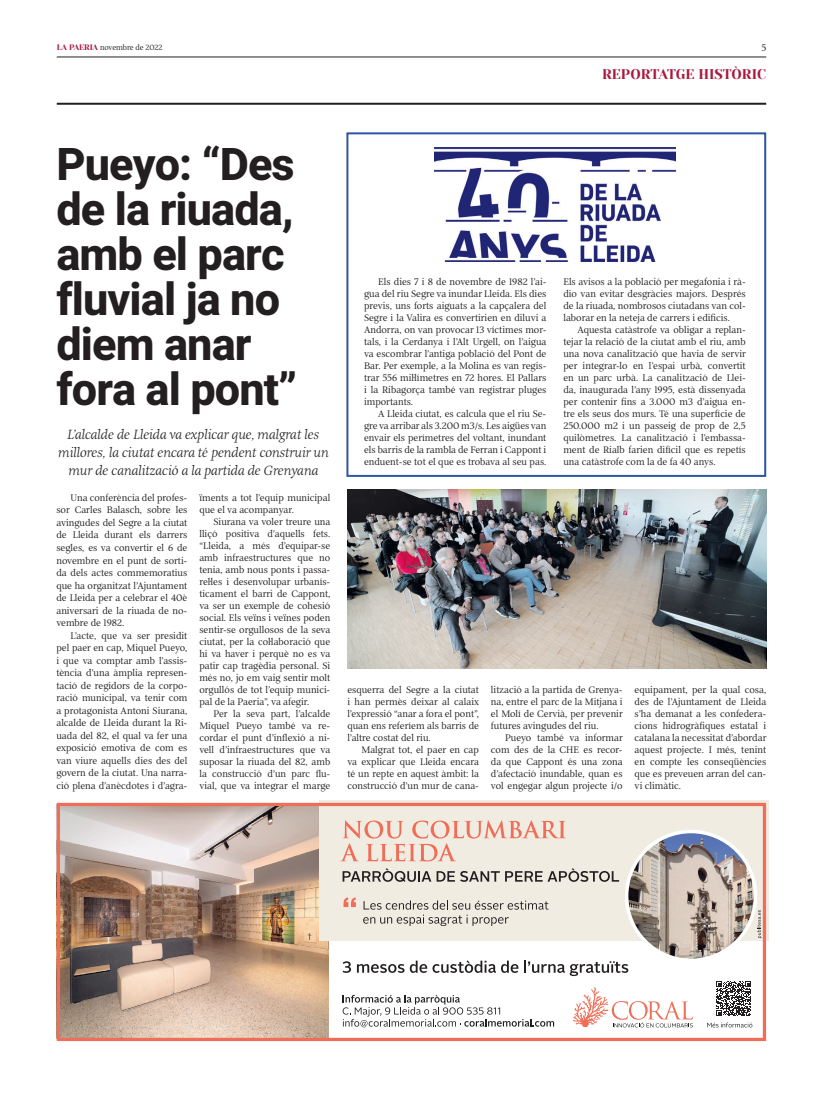
<style>
.page{position:relative;width:823px;height:1106px;background:#fff}
.page>*{position:absolute;margin:0;border:0;box-sizing:border-box;transform-origin:0 0}
.t1{font:45px/45px "Heebo";letter-spacing:-.02em;color:#231f20}
.t2{font:italic 300 14px/18px "Pobla";letter-spacing:-.01em;color:#231f20;text-align:center}
.t3{font:14px "Yeseva One";color:#a81a40}
.t4{font:10px/12px "Pobla";color:#231f20;text-align:justify}
.t5{font:8px "Pobla";letter-spacing:-.01em;color:#231f20}
.s1{font-family:"Yeseva One";color:#a81a40}
</style>
<div class="page">
<hr style="left:57px;top:57px;width:708px;height:1px;background:#231f20">
<hr style="left:57px;top:103px;width:708px;height:2px;background:#231f20">
<img style="left:347px;top:490px;width:418px;height:179px">
<img style="left:434px;top:147px;width:240px;height:114px">
<div style="left:346px;top:132px;width:419px;height:345px;border:2px solid #2d56a5"></div>
<svg style="left:319px;top:800px;width:450px;height:140px"></svg>
<img style="left:57px;top:802px;width:708px;height:239px">
<svg style="left:343px;top:897px;width:13px;height:10px"></svg>
<svg style="left:363px;top:900px;width:185px;height:26px;background:#d2cdc5"></svg>
<svg style="left:765px;top:800px;width:4px;height:3px"></svg>
<p class="t5" style="left:57px;top:43px;width:107px"><span class="s1">LA PAERIA</span> novembre de 2022</p>
<p class="t4" style="left:761px;top:42px;width:6px">5</p>
<h2 class="t3" style="left:601px;top:63px;width:165px">REPORTATGE HISTÒRIC</h2>
<h1 class="t1" style="left:56px;top:141px;width:242px">Pueyo: “Des de la riuada, amb el parc fluvial ja no diem anar fora al pont”</h1>
<h2 class="t2" style="left:58px;top:425px;width:272px">L’alcalde de Lleida va explicar que, malgrat les millores, la ciutat encara té pendent construir un mur de canalització a la partida de Grenyana</h2>
<p class="t4" style="left:56px;top:491px;width:132px;line-height:12.5px;text-indent:14px">Una conferència del profes· sor Carles Balasch, sobre les avingudes del Segre a la ciutat de Lleida durant els darrers segles, es va convertir el 6 de novembre en el punt de sorti· da dels actes commemoratius que ha organitzat l’Ajuntament de Lleida per a celebrar el 40è aniversari de la riuada de no· vembre de 1982.</p>
<p class="t4" style="left:56px;top:629px;width:132px;line-height:12.5px;text-indent:14px">L’acte, que va ser presidit pel paer en cap, Miquel Pueyo, i que va comptar amb l’assis· tència d’una àmplia represen· tació de regidors de la corpo· ració municipal, va tenir com a protagonista Antoni Siurana, alcalde de Lleida durant la Ri· uada del 82, el qual va fer una exposició emotiva de com es van viure aquells dies des del govern de la ciutat. Una narra· ció plena d’anècdotes i d’agra·</p>
<p class="t4" style="left:199px;top:491px;width:132px">ïments a tot l’equip municipal que el va acompanyar.</p>
<p class="t4" style="left:199px;top:515px;width:132px;text-indent:14px">Siurana va voler treure una lliçó positiva d’aquells fets. “Lleida, a més d’equipar-se amb infraestructures que no tenia, amb nous ponts i passa· rel·les i desenvolupar urbanís· ticament el barri de Cappont, va ser un exemple de cohesió social. Els veïns i veïnes poden sentir-se orgullosos de la seva ciutat, per la col·laboració que hi va haver i perquè no es va patir cap tragèdia personal. Si més no, jo em vaig sentir molt orgullós de tot l’equip munici· pal de la Paeria”, va afegir.</p>
<p class="t4" style="left:199px;top:707px;width:132px;text-indent:14px">Per la seva part, l’alcalde Miquel Pueyo també va re· cordar el punt d’inflexió a ni· vell d’infraestructures que va suposar la riuada del 82, amb la construcció d’un parc flu· vial, que va integrar el marge</p>
<p class="t4" style="left:364px;top:275px;width:184px;text-indent:14px">Els dies 7 i 8 de novembre de 1982 l’ai· gua del riu Segre va inundar Lleida. Els dies previs, uns forts aiguats a la capçalera del Segre i la Valira es convertirien en diluvi a Andorra, on van provocar 13 víctimes mor· tals, i la Cerdanya i l’Alt Urgell, on l’aigua va escombrar l’antiga població del Pont de Bar. Per exemple, a la Molina es van regis· trar 556 mil·límetres en 72 hores. El Pallars i la Ribagorça també van registrar pluges importants.</p>
<p class="t4" style="left:364px;top:407px;width:184px;text-indent:14px">A Lleida ciutat, es calcula que el riu Se· gre va arribar als 3.200 m3/s. Les aigües van envair els perímetres del voltant, inundant els barris de la rambla de Ferran i Cappont i enduent-se tot el que es trobava al seu pas.</p>
<p class="t4" style="left:563px;top:275px;width:184px">Els avisos a la població per megafonia i rà· dio van evitar desgràcies majors. Després de la riuada, nombrosos ciutadans van col· laborar en la neteja de carrers i edificis.</p>
<p class="t4" style="left:563px;top:323px;width:184px;text-indent:14px">Aquesta catàstrofe va obligar a replan· tejar la relació de la ciutat amb el riu, amb una nova canalització que havia de servir per integrar-lo en l’espai urbà, convertit en un parc urbà. La canalització de Llei· da, inaugurada l’any 1995, està dissenyada per contenir fins a 3.000 m3 d’aigua en· tre els seus dos murs. Té una superfície de 250.000 m2 i un passeig de prop de 2,5 quilòmetres. La canalització i l’embassa· ment de Rialb farien difícil que es repetís una catàstrofe com la de fa 40 anys.</p>
<p class="t4" style="left:347px;top:683px;width:133px">esquerra del Segre a la ciutat i han permès deixar al calaix l’expressió “anar a fora el pont”, quan ens referíem als barris de l’altre costat del riu.</p>
<p class="t4" style="left:347px;top:743px;width:133px;text-indent:14px">Malgrat tot, el paer en cap va explicar que Lleida encara té un repte en aquest àmbit: la construcció d’un mur de cana·</p>
<p class="t4" style="left:490px;top:683px;width:133px">lització a la partida de Grenya· na, entre el parc de la Mitjana i el Molí de Cervià, per prevenir futures avingudes del riu.</p>
<p class="t4" style="left:490px;top:731px;width:133px;text-indent:14px">Pueyo també va informar com des de la CHE es recor· da que Cappont és una zona d’afectació inundable, quan es vol engegar algun projecte i/o</p>
<p class="t4" style="left:634px;top:683px;width:133px">equipament, per la qual cosa, des de l’Ajuntament de Lleida s’ha demanat a les confedera· cions hidrogràfiques estatal i catalana la necessitat d’abordar aquest projecte. I més, tenint en compte les conseqüències que es preveuen arran del can· vi climàtic.</p>
</div>
